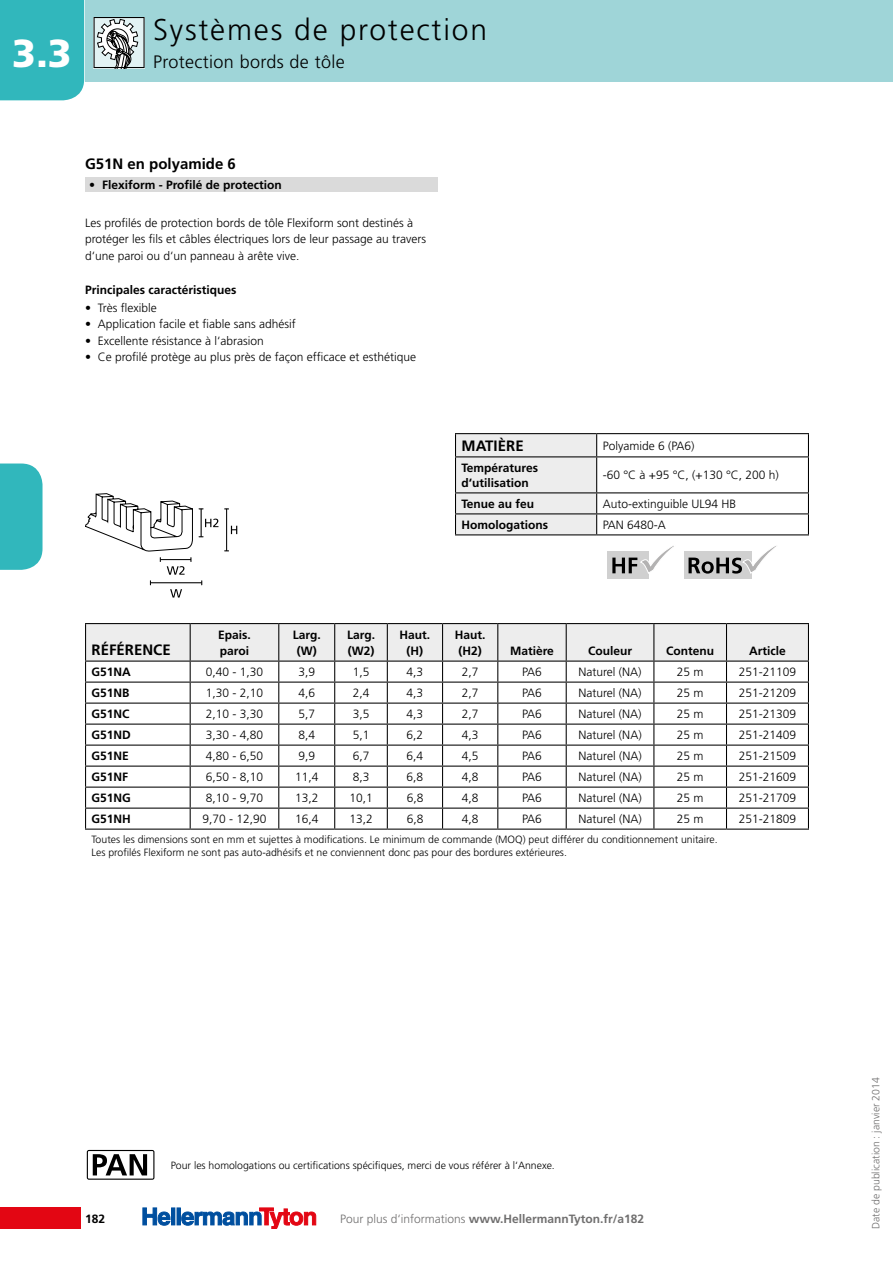
<style>
.page{position:relative;width:893px;height:1263px;background:#fff}
.page>*{position:absolute;margin:0;border:0;box-sizing:border-box;transform-origin:0 0}
.t1{font:900 39px "Frutiger LT";color:#fff}
.t2{font:300 30px "Frutiger LT";letter-spacing:.06em;color:#000}
.t3{font:300 18px "Frutiger LT";letter-spacing:.02em;color:#000}
.t4{font:700 15px "Frutiger LT";color:#000}
.t5{font:300 12px/16.5px "Frutiger LT";color:#000}
.t6{font:700 12px/16.5px "Frutiger LT";color:#000}
.t7{font:700 12px "Frutiger LT";color:#706f6f}
.t8{font:300 10.5px/12.6px "Frutiger LT";color:#000}
.t9{font:300 10.5px "Frutiger LT";color:#706f6f}
.s1{font-weight:300}
</style>
<div class="page">
<div style="left:0;top:1208px;width:81px;height:21px;background:#e30613"></div>
<div style="left:171px;top:1208px;width:4px;height:17px;border:1px solid #004f9f"></div>
<div style="left:177px;top:1208px;width:4px;height:17px;border:1px solid #004f9f"></div>
<svg style="left:142px;top:1208px;width:28px;height:18px"></svg>
<svg style="left:181px;top:1208px;width:135px;height:21px"></svg>
<div style="left:0;top:0;width:84px;height:100px;background:#31b7bc"></div>
<div style="left:85px;top:0;width:808px;height:82px;background:#9fd5d8"></div>
<svg style="left:0;top:463px;width:43px;height:107px;background:#3cbbbf"></svg>
<svg style="left:94px;top:17px;width:51px;height:51px;background:#a8afb0"></svg>
<div style="left:85px;top:177px;width:353px;height:15px;background:#dadada"></div>
<hr style="left:85px;top:623px;width:105px;height:1px;background:#000">
<hr style="left:190px;top:623px;width:89px;height:1px;background:#000">
<hr style="left:279px;top:623px;width:56px;height:1px;background:#000">
<hr style="left:335px;top:623px;width:52px;height:1px;background:#000">
<hr style="left:387px;top:623px;width:56px;height:1px;background:#000">
<hr style="left:443px;top:623px;width:55px;height:1px;background:#000">
<hr style="left:498px;top:623px;width:68px;height:1px;background:#000">
<hr style="left:566px;top:623px;width:88px;height:1px;background:#000">
<hr style="left:654px;top:623px;width:72px;height:1px;background:#000">
<hr style="left:726px;top:623px;width:83px;height:1px;background:#000">
<svg style="left:85px;top:624px;width:724px;height:204px"></svg>
<hr style="left:85px;top:828px;width:105px;height:2px;background:#000">
<hr style="left:190px;top:828px;width:89px;height:2px;background:#000">
<hr style="left:279px;top:828px;width:56px;height:2px;background:#000">
<hr style="left:335px;top:828px;width:52px;height:2px;background:#000">
<hr style="left:387px;top:828px;width:56px;height:2px;background:#000">
<hr style="left:443px;top:828px;width:55px;height:2px;background:#000">
<hr style="left:498px;top:828px;width:68px;height:2px;background:#000">
<hr style="left:566px;top:828px;width:88px;height:2px;background:#000">
<hr style="left:654px;top:828px;width:72px;height:2px;background:#000">
<hr style="left:726px;top:828px;width:83px;height:2px;background:#000">
<hr style="left:226px;top:509px;width:1px;height:42px;background:#000">
<hr style="left:150px;top:582px;width:52px;height:1px;background:#000">
<svg style="left:85px;top:493px;width:108px;height:104px"></svg>
<svg style="left:231px;top:526px;width:6px;height:8px"></svg>
<svg style="left:199px;top:509px;width:19px;height:28px"></svg>
<svg style="left:87px;top:1150px;width:67px;height:30px"></svg>
<hr style="left:455px;top:433px;width:142px;height:1px;background:#000">
<hr style="left:597px;top:433px;width:212px;height:1px;background:#000">
<svg style="left:455px;top:434px;width:354px;height:145px"></svg>
<h1 class="t1" style="left:12px;top:30px;width:61px">3.3</h1>
<h2 class="t2" style="left:153px;top:12px;width:335px">Systèmes de protection</h2>
<h3 class="t3" style="left:153px;top:52px;width:193px">Protection bords de tôle</h3>
<p class="t4" style="left:85px;top:155px;width:152px">G51N en polyamide 6</p>
<p class="t6" style="left:89px;top:177px;width:194px">• Flexiform - Profilé de protection</p>
<p class="t5" style="left:85px;top:214px;width:343px">Les profilés de protection bords de tôle Flexiform sont destinés à protéger les fils et câbles électriques lors de leur passage au travers d‘une paroi ou d‘un panneau à arête vive.</p>
<p class="t6" style="left:85px;top:282px;width:153px">Principales caractéristiques</p>
<p class="t5" style="left:85px;top:299px;width:73px">• Très flexible</p>
<p class="t5" style="left:85px;top:316px;width:212px">• Application facile et fiable sans adhésif</p>
<p class="t5" style="left:85px;top:332px;width:180px">• Excellente résistance à l‘abrasion</p>
<p class="t5" style="left:85px;top:349px;width:333px">• Ce profilé protège au plus près de façon efficace et esthétique</p>
<p class="t4" style="left:461px;top:437px;width:64px">MATIÈRE</p>
<p class="t5" style="left:603px;top:438px;width:93px">Polyamide 6 (PA6)</p>
<p class="t6" style="left:461px;top:460px;width:78px;line-height:15px">Températures d‘utilisation</p>
<p class="t5" style="left:603px;top:467px;width:178px">-60 °C à +95 °C, (+130 °C, 200 h)</p>
<p class="t6" style="left:461px;top:495px;width:74px">Tenue au feu</p>
<p class="t5" style="left:603px;top:496px;width:135px">Auto-extinguible UL94 HB</p>
<p class="t6" style="left:461px;top:516px;width:88px">Homologations</p>
<p class="t5" style="left:603px;top:517px;width:65px">PAN 6480-A</p>
<p class="t4" style="left:92px;top:641px;width:81px">RÉFÉRENCE</p>
<p class="t6" style="left:218px;top:626px;width:34px">Epais. paroi</p>
<p class="t6" style="left:293px;top:626px;width:30px;text-align:center">Larg. (W)</p>
<p class="t6" style="left:347px;top:626px;width:30px">Larg. (W2)</p>
<p class="t6" style="left:400px;top:626px;width:32px;text-align:center">Haut. (H)</p>
<p class="t6" style="left:458px;top:626px;width:97px;text-indent:-4px">Haut.<br>(H2) Matière</p>
<p class="t6" style="left:588px;top:643px;width:46px">Couleur</p>
<p class="t6" style="left:666px;top:643px;width:49px">Contenu</p>
<p class="t6" style="left:749px;top:643px;width:38px">Article</p>
<p class="t6" style="left:92px;top:664px;width:41px">G51NA</p>
<p class="t5" style="left:206px;top:664px;width:59px">0,40 - 1,30</p>
<p class="t5" style="left:298px;top:664px;width:18px">3,9</p>
<p class="t5" style="left:353px;top:664px;width:18px">1,5</p>
<p class="t5" style="left:407px;top:664px;width:18px">4,3</p>
<p class="t5" style="left:462px;top:664px;width:18px">2,7</p>
<p class="t5" style="left:522px;top:664px;width:21px">PA6</p>
<p class="t5" style="left:578px;top:664px;width:65px">Naturel (NA)</p>
<p class="t5" style="left:677px;top:664px;width:28px">25 m</p>
<p class="t5" style="left:739px;top:664px;width:59px">251-21109</p>
<p class="t6" style="left:92px;top:685px;width:40px">G51NB</p>
<p class="t5" style="left:206px;top:685px;width:59px">1,30 - 2,10</p>
<p class="t5" style="left:298px;top:685px;width:18px">4,6</p>
<p class="t5" style="left:353px;top:685px;width:18px">2,4</p>
<p class="t5" style="left:407px;top:685px;width:18px">4,3</p>
<p class="t5" style="left:462px;top:685px;width:18px">2,7</p>
<p class="t5" style="left:522px;top:685px;width:21px">PA6</p>
<p class="t5" style="left:578px;top:685px;width:65px">Naturel (NA)</p>
<p class="t5" style="left:677px;top:685px;width:28px">25 m</p>
<p class="t5" style="left:739px;top:685px;width:59px">251-21209</p>
<p class="t6" style="left:92px;top:706px;width:40px">G51NC</p>
<p class="t5" style="left:206px;top:706px;width:59px">2,10 - 3,30</p>
<p class="t5" style="left:298px;top:706px;width:18px">5,7</p>
<p class="t5" style="left:353px;top:706px;width:18px">3,5</p>
<p class="t5" style="left:407px;top:706px;width:18px">4,3</p>
<p class="t5" style="left:462px;top:706px;width:18px">2,7</p>
<p class="t5" style="left:522px;top:706px;width:21px">PA6</p>
<p class="t5" style="left:578px;top:706px;width:65px">Naturel (NA)</p>
<p class="t5" style="left:677px;top:706px;width:28px">25 m</p>
<p class="t5" style="left:739px;top:706px;width:59px">251-21309</p>
<p class="t6" style="left:92px;top:727px;width:41px">G51ND</p>
<p class="t5" style="left:206px;top:727px;width:59px">3,30 - 4,80</p>
<p class="t5" style="left:298px;top:727px;width:18px">8,4</p>
<p class="t5" style="left:353px;top:727px;width:18px">5,1</p>
<p class="t5" style="left:407px;top:727px;width:18px">6,2</p>
<p class="t5" style="left:462px;top:727px;width:18px">4,3</p>
<p class="t5" style="left:522px;top:727px;width:21px">PA6</p>
<p class="t5" style="left:578px;top:727px;width:65px">Naturel (NA)</p>
<p class="t5" style="left:677px;top:727px;width:28px">25 m</p>
<p class="t5" style="left:739px;top:727px;width:59px">251-21409</p>
<p class="t6" style="left:92px;top:748px;width:39px">G51NE</p>
<p class="t5" style="left:206px;top:748px;width:59px">4,80 - 6,50</p>
<p class="t5" style="left:298px;top:748px;width:18px">9,9</p>
<p class="t5" style="left:353px;top:748px;width:18px">6,7</p>
<p class="t5" style="left:407px;top:748px;width:18px">6,4</p>
<p class="t5" style="left:462px;top:748px;width:18px">4,5</p>
<p class="t5" style="left:522px;top:748px;width:21px">PA6</p>
<p class="t5" style="left:578px;top:748px;width:65px">Naturel (NA)</p>
<p class="t5" style="left:677px;top:748px;width:28px">25 m</p>
<p class="t5" style="left:739px;top:748px;width:59px">251-21509</p>
<p class="t6" style="left:92px;top:769px;width:38px">G51NF</p>
<p class="t5" style="left:206px;top:769px;width:59px">6,50 - 8,10</p>
<p class="t5" style="left:295px;top:769px;width:25px">11,4</p>
<p class="t5" style="left:353px;top:769px;width:18px">8,3</p>
<p class="t5" style="left:407px;top:769px;width:18px">6,8</p>
<p class="t5" style="left:462px;top:769px;width:18px">4,8</p>
<p class="t5" style="left:522px;top:769px;width:21px">PA6</p>
<p class="t5" style="left:579px;top:769px;width:65px">Naturel (NA)</p>
<p class="t5" style="left:677px;top:769px;width:28px">25 m</p>
<p class="t5" style="left:739px;top:769px;width:59px">251-21609</p>
<p class="t6" style="left:92px;top:790px;width:41px">G51NG</p>
<p class="t5" style="left:206px;top:790px;width:59px">8,10 - 9,70</p>
<p class="t5" style="left:295px;top:790px;width:25px">13,2</p>
<p class="t5" style="left:349px;top:790px;width:25px">10,1</p>
<p class="t5" style="left:407px;top:790px;width:18px">6,8</p>
<p class="t5" style="left:462px;top:790px;width:18px">4,8</p>
<p class="t5" style="left:522px;top:790px;width:21px">PA6</p>
<p class="t5" style="left:579px;top:790px;width:65px">Naturel (NA)</p>
<p class="t5" style="left:677px;top:790px;width:28px">25 m</p>
<p class="t5" style="left:739px;top:790px;width:59px">251-21709</p>
<p class="t6" style="left:92px;top:811px;width:41px">G51NH</p>
<p class="t5" style="left:203px;top:811px;width:66px">9,70 - 12,90</p>
<p class="t5" style="left:295px;top:811px;width:25px">16,4</p>
<p class="t5" style="left:349px;top:811px;width:25px">13,2</p>
<p class="t5" style="left:407px;top:811px;width:18px">6,8</p>
<p class="t5" style="left:462px;top:811px;width:18px">4,8</p>
<p class="t5" style="left:522px;top:811px;width:21px">PA6</p>
<p class="t5" style="left:579px;top:811px;width:65px">Naturel (NA)</p>
<p class="t5" style="left:677px;top:811px;width:28px">25 m</p>
<p class="t5" style="left:739px;top:811px;width:59px">251-21809</p>
<p class="t8" style="left:92px;top:833px;width:628px">Toutes les dimensions sont en mm et sujettes à modifications. Le minimum de commande (MOQ) peut différer du conditionnement unitaire.<br>Les profilés Flexiform ne sont pas auto-adhésifs et ne conviennent donc pas pour des bordures extérieures.</p>
<p class="t6" style="left:85px;top:1210px;width:22px">182</p>
<p class="t8" style="left:171px;top:1159px;width:386px">Pour les homologations ou certifications spécifiques, merci de vous référer à l‘Annexe.</p>
<p class="t7" style="left:340px;top:1211px;width:306px"><span class="s1">Pour plus d‘informations</span> www.HellermannTyton.fr/a182</p>
<p class="t9" style="left:870px;top:1229px;width:153px;rotate:-90deg">Date de publication : janvier 2014</p>
</div>
